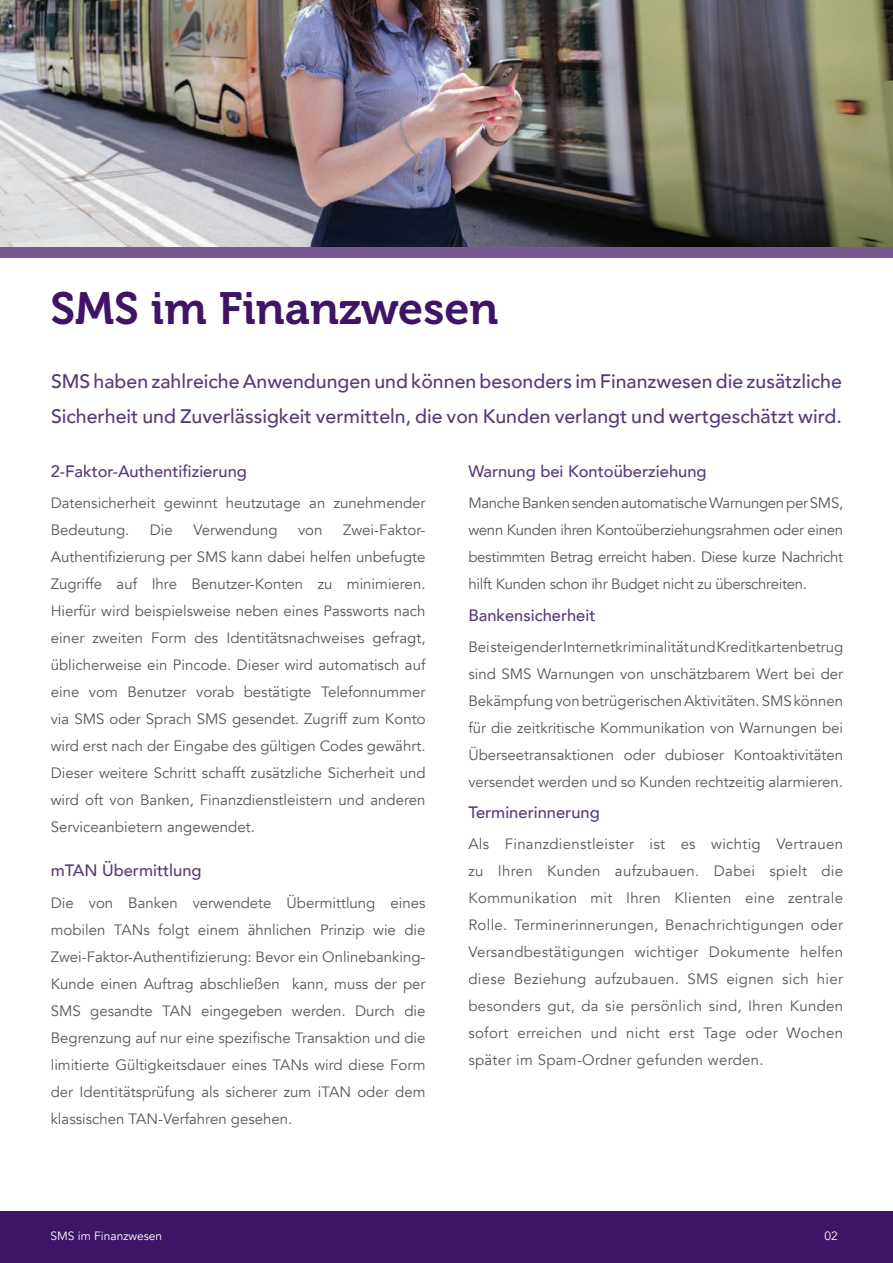
<style>
.page{position:relative;width:893px;height:1263px;background:#fff}
.page>*{position:absolute;margin:0;border:0;box-sizing:border-box;transform-origin:0 0}
.t1{font:45px "Museo 700";color:#3f1464}
.t2{font:500 19.5px/34.5px "Avenir";color:#593a79}
.t3{font:500 16.5px "Avenir";color:#593a79}
.t4{font:15px/27px "Avenir";color:#57585a;text-align:justify}
.t5{font:12px "Avenir";color:#fff}
</style>
<div class="page">
<div style="left:0;top:1212px;width:893px;height:51px;background:#3f1464"></div>
<div style="left:0;top:247px;width:893px;height:11px;background:#785a92"></div>
<img style="left:0;top:0;width:893px;height:247px">
<h1 class="t1" style="left:50px;top:284px;width:449px">SMS im Finanzwesen</h1>
<h2 class="t2" style="left:51px;top:363px;width:792px">SMS haben zahlreiche Anwendungen und können besonders im Finanzwesen die zusätzliche<br>Sicherheit und Zuverlässigkeit vermitteln, die von Kunden verlangt und wertgeschätzt wird.</h2>
<p class="t3" style="left:51px;top:457px;width:198px">2-Faktor-Authentifizierung</p>
<p class="t4" style="left:51px;top:490px;width:376px">Datensicherheit gewinnt heutzutage an zunehmender<br>Bedeutung.</p>
<p class="t4" style="left:51px;top:517px;width:376px;text-indent:292px">Zwei-Faktor-Authentifizierung per SMS kann dabei helfen unbefugte Zugriffe auf Ihre Benutzer-Konten zu minimieren.<br>Hierfür wird beispielsweise neben eines Passworts nach einer zweiten Form des Identitätsnachweises gefragt, üblicherweise ein Pincode. Dieser wird automatisch auf eine vom Benutzer vorab bestätigte Telefonnummer via SMS oder Sprach SMS gesendet. Zugriff zum Konto wird erst nach der Eingabe des gültigen Codes gewährt.<br>Dieser weitere Schritt schafft zusätzliche Sicherheit und wird oft von Banken, Finanzdienstleistern und anderen Serviceanbietern angewendet.</p>
<p class="t3" style="left:51px;top:856px;width:152px">mTAN Übermittlung</p>
<p class="t4" style="left:51px;top:889px;width:376px">Die von Banken verwendete Übermittlung eines mobilen TANs folgt einem ähnlichen Prinzip wie die Zwei-Faktor-Authentifizierung: Bevor ein Onlinebanking-Kunde einen Auftrag abschließen kann, muss der per SMS gesandte TAN eingegeben werden. Durch die Begrenzung auf nur eine spezifische Transaktion und die limitierte Gültigkeitsdauer eines TANs wird diese Form der Identitätsprüfung als sicherer zum iTAN oder dem klassischen TAN-Verfahren gesehen.</p>
<p class="t4" style="left:150px;top:517px;width:25px">Die</p>
<p class="t4" style="left:193px;top:517px;width:86px">Verwendung</p>
<p class="t4" style="left:298px;top:517px;width:26px">von</p>
<p class="t3" style="left:468px;top:457px;width:240px">Warnung bei Kontoüberziehung</p>
<p class="t4" style="left:468px;top:490px;width:376px">Manche Banken senden automatische Warnungen per SMS, wenn Kunden ihren Kontoüberziehungsrahmen oder einen bestimmten Betrag erreicht haben. Diese kurze Nachricht hilft Kunden schon ihr Budget nicht zu überschreiten.</p>
<p class="t3" style="left:468px;top:601px;width:129px">Bankensicherheit</p>
<p class="t4" style="left:468px;top:633px;width:376px">Bei steigender Internetkriminalität und Kreditkartenbetrug sind SMS Warnungen von unschätzbarem Wert bei der Bekämpfung von betrügerischen Aktivitäten. SMS können für die zeitkritische Kommunikation von Warnungen bei Überseetransaktionen oder dubioser Kontoaktivitäten versendet werden und so Kunden rechtzeitig alarmieren.</p>
<p class="t3" style="left:468px;top:798px;width:133px">Terminerinnerung</p>
<p class="t4" style="left:468px;top:831px;width:376px">Als Finanzdienstleister ist es wichtig Vertrauen zu Ihren Kunden aufzubauen. Dabei spielt die Kommunikation mit Ihren Klienten eine zentrale Rolle. Terminerinnerungen, Benachrichtigungen oder Versandbestätigungen wichtiger Dokumente helfen diese Beziehung aufzubauen. SMS eignen sich hier besonders gut, da sie persönlich sind, Ihren Kunden sofort erreichen und nicht erst Tage oder Wochen später im Spam-Ordner gefunden werden.</p>
<p class="t5" style="left:81px;top:1229px;width:67px">n healthcare</p>
<p class="t5" style="left:50px;top:1229px;width:113px">SMS im Finanzwesen</p>
<p class="t5" style="left:824px;top:1229px;width:15px">012</p>
</div>
